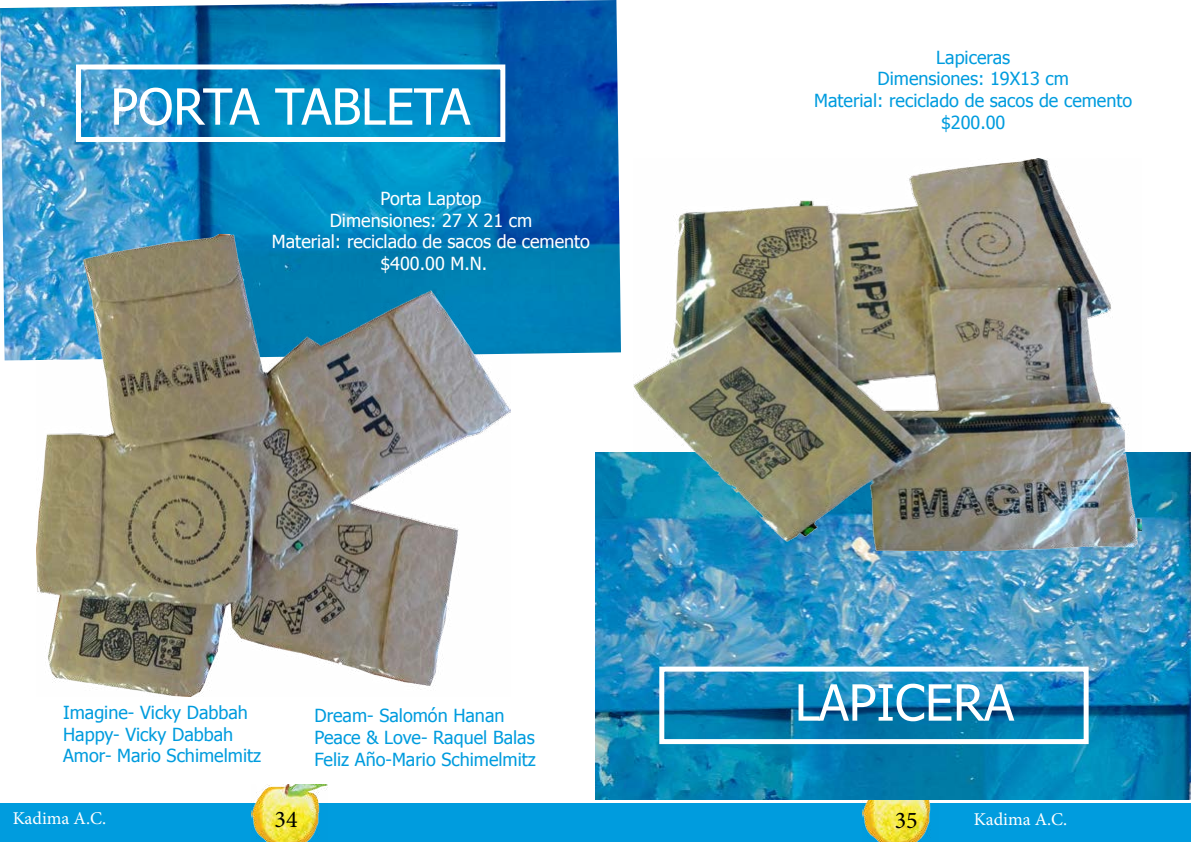
<style>
.page{position:relative;width:1191px;height:842px;background:#fff}
.page>*{position:absolute;margin:0;border:0;box-sizing:border-box;transform-origin:0 0}
.t1{font:50px "Tahoma";color:#fff}
.t2{font:24px "Minion Pro";color:#000}
.t3{font:18px/21.6px "Tahoma";color:#009cde}
.t4{font:18px/21.6px "Tahoma";color:#fff;text-align:center}
.t5{font:18px "Minion Pro";color:#fff}
</style>
<div class="page">
<div style="left:0;top:804px;width:1191px;height:38px;background:#009cde"></div>
<img style="left:251px;top:784px;width:76px;height:58px">
<img style="left:862px;top:800px;width:76px;height:42px">
<img style="left:0;top:0;width:621px;height:360px">
<div style="left:76px;top:64px;width:429px;height:78px;border:5px solid #fff"></div>
<img style="left:36px;top:235px;width:475px;height:461px">
<img style="left:595px;top:453px;width:596px;height:347px">
<div style="left:659px;top:667px;width:429px;height:77px;border:5px solid #fff"></div>
<img style="left:633px;top:159px;width:508px;height:392px">
<h1 class="t1" style="left:110px;top:73px;width:361px">PORTA TABLETA</h1>
<p class="t4" style="left:272px;top:187px;width:319px">Porta Laptop<br>Dimensiones: 27 X 21 cm<br>Material: reciclado de sacos de cemento $400.00 M.N.</p>
<p class="t3" style="left:63px;top:701px;width:199px">Imagine- Vicky Dabbah<br>Happy- Vicky Dabbah<br>Amor- Mario Schimelmitz</p>
<p class="t3" style="left:314px;top:704px;width:223px">Dream- Salomón Hanan<br>Peace &amp; Love- Raquel Balas<br>Feliz Año-Mario Schimelmitz</p>
<p class="t3" style="left:814px;top:46px;width:319px;text-align:center">Lapiceras<br>Dimensiones: 19X13 cm<br>Material: reciclado de sacos de cemento $200.00</p>
<h1 class="t1" style="left:795px;top:669px;width:221px">LAPICERA</h1>
<p class="t5" style="left:13px;top:806px;width:95px">Kadima A.C.</p>
<h2 class="t2" style="left:274px;top:803px;width:25px">34</h2>
<h2 class="t2" style="left:894px;top:804px;width:25px">35</h2>
<p class="t5" style="left:974px;top:807px;width:95px">Kadima A.C.</p>
</div>
